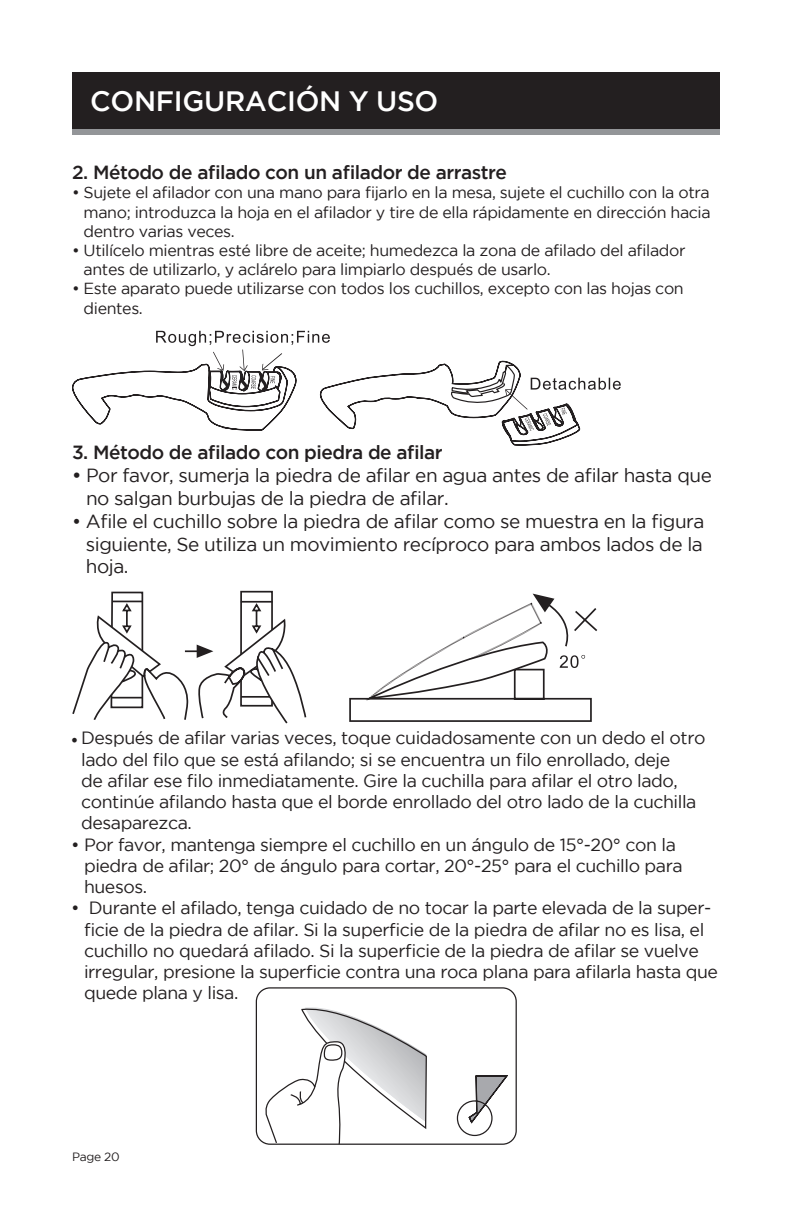
<style>
.page{position:relative;width:792px;height:1224px;background:#fff}
.page>*{position:absolute;margin:0;border:0;box-sizing:border-box;transform-origin:0 0}
.t1{font:500 28px "Gotham";letter-spacing:-.01em;color:#fff}
.t2{font:19px/22.8px "Gotham";letter-spacing:-.025em;color:#231f20}
.t3{font:500 19px "Gotham";letter-spacing:-.025em;color:#231f20}
.t4{font:17.8px/21.2px "Gotham";letter-spacing:-.025em;color:#231f20}
.t5{font:16px/19.2px "Gotham";letter-spacing:-.025em;color:#231f20}
.t6{font:12px "Gotham";letter-spacing:-.025em;color:#231f20}
.s1{font-weight:500}
.s2{font-family:"Minion Pro"}
</style>
<div class="page">
<div style="left:72px;top:124px;width:648px;height:10px;background:#939598"></div>
<div style="left:72px;top:72px;width:648px;height:57px;background:#231f20"></div>
<svg style="left:72px;top:330px;width:549px;height:116px"></svg>
<svg style="left:349px;top:594px;width:248px;height:128px"></svg>
<svg style="left:72px;top:590px;width:235px;height:134px"></svg>
<svg style="left:255px;top:987px;width:262px;height:158px"></svg>
<p class="t1" style="left:90px;top:85px;width:350px">CONFIGURACIÓN Y USO</p>
<p class="t3" style="left:72px;top:162px;width:437px">2. Método de afilado con un afilador de arrastre</p>
<p class="t5" style="left:84px;top:183px;width:629px;text-align:justify;text-indent:-12px">• Sujete el afilador con una mano para fijarlo en la mesa, sujete el cuchillo con la otra mano; introduzca la hoja en el afilador y tire de ella rápidamente en dirección hacia dentro varias veces.</p>
<p class="t5" style="left:84px;top:240px;width:603px;text-indent:-12px">• Utilícelo mientras esté libre de aceite; humedezca la zona de afilado del afilador antes de utilizarlo, y aclárelo para limpiarlo después de usarlo.</p>
<p class="t5" style="left:84px;top:279px;width:602px;text-indent:-12px">• Este aparato puede utilizarse con todos los cuchillos, excepto con las hojas con dientes.</p>
<p class="t3" style="left:72px;top:442px;width:372px">3. Método de afilado con piedra de afilar</p>
<p class="t2" style="left:86px;top:464px;width:627px;text-indent:-14px"><span class="s1">•</span> Por favor, sumerja la piedra de afilar en agua antes de afilar hasta que no salgan burbujas de la piedra de afilar.</p>
<p class="t2" style="left:86px;top:509px;width:620px;text-align:justify;text-indent:-14px">• Afile el cuchillo sobre la piedra de afilar como se muestra en la figura siguiente, Se utiliza un movimiento recíproco para ambos lados de la hoja.</p>
<p class="t4" style="left:81px;top:727px;width:626px;text-indent:-10px"><span class="s2">•</span> Después de afilar varias veces, toque cuidadosamente con un dedo el otro lado del filo que se está afilando; si se encuentra un filo enrollado, deje<br>de afilar ese filo inmediatamente. Gire la cuchilla para afilar el otro lado, continúe afilando hasta que el borde enrollado del otro lado de la cuchilla desaparezca.</p>
<p class="t4" style="left:84px;top:833px;width:600px;text-indent:-13px">• Por favor, mantenga siempre el cuchillo en un ángulo de 15°-20° con la piedra de afilar; 20° de ángulo para cortar, 20°-25° para el cuchillo para huesos.</p>
<p class="t4" style="left:84px;top:897px;width:636px;text-indent:-13px">• Durante el afilado, tenga cuidado de no tocar la parte elevada de la super&shy;ficie de la piedra de afilar. Si la superficie de la piedra de afilar no es lisa, el cuchillo no quedará afilado. Si la superficie de la piedra de afilar se vuelve irregular, presione la superficie contra una roca plana para afilarla hasta que quede plana y lisa.</p>
<p class="t6" style="left:72px;top:1150px;width:49px">Page 20</p>
</div>
